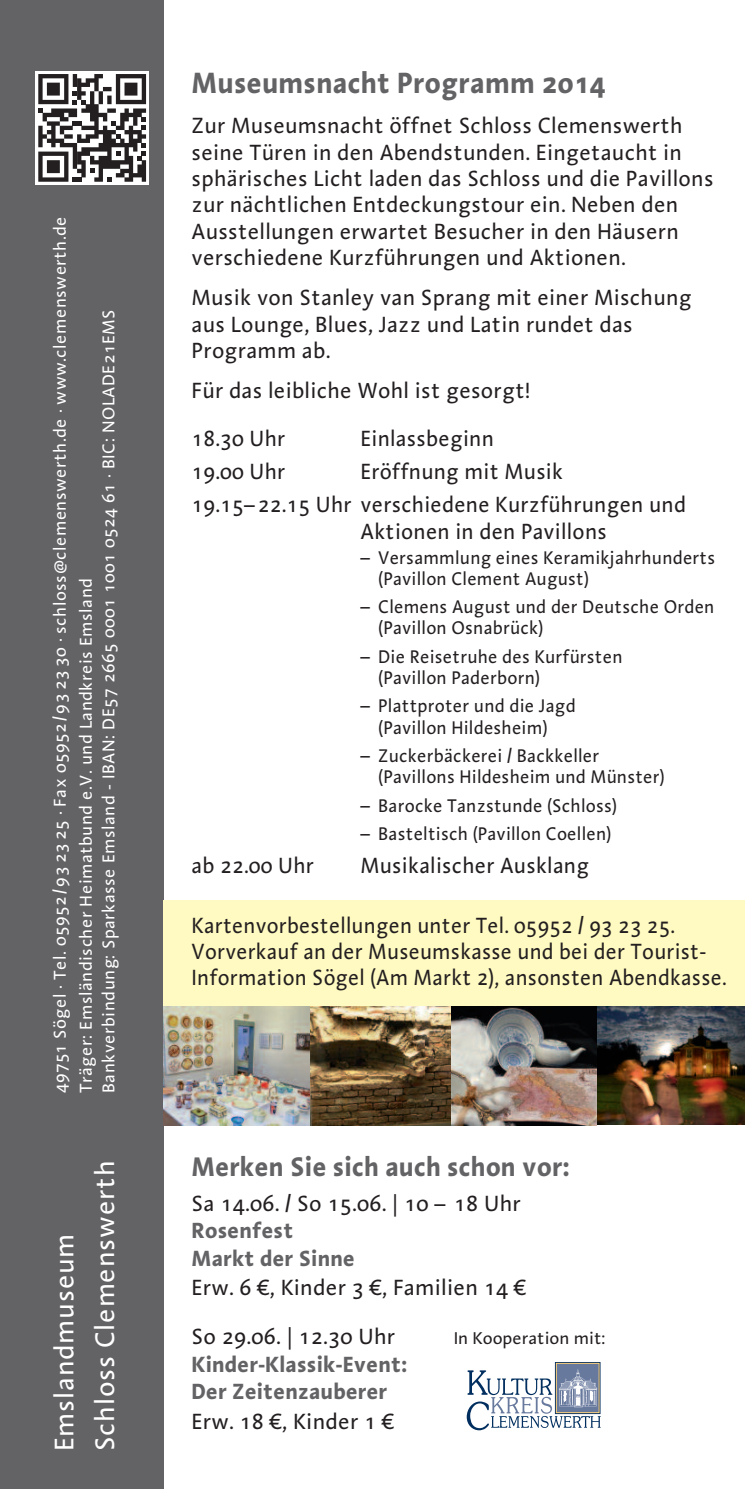
<style>
.page{position:relative;width:745px;height:1489px;background:#fff}
.page>*{position:absolute;margin:0;border:0;box-sizing:border-box;transform-origin:0 0}
.t1{font:700 30px "Linotype Aroma";letter-spacing:.01em;color:#636366;scale:.95 1}
.t2{font:27.5px/40.5px "Linotype Aroma";letter-spacing:.025em;color:#fff}
.t3{font:700 27.5px "Linotype Aroma";letter-spacing:.01em;color:#636366;scale:.95 1}
.t4{font:22.5px/26.2px "Linotype Aroma";letter-spacing:.01em;color:#231f20}
.t5{font:22.5px/26.2px "Linotype Aroma";letter-spacing:.01em;color:#231f20;scale:.93 1}
.t6{font:22.5px/33.2px "Linotype Aroma";letter-spacing:.01em;color:#231f20;scale:.95 1}
.t7{font:700 22.5px/27.5px "Linotype Aroma";letter-spacing:.01em;color:#636366}
.t8{font:18.75px/21.2px "Linotype Aroma";letter-spacing:.01em;color:#231f20;scale:.95 1}
.t9{font:17.5px/26px "Linotype Aroma";letter-spacing:.025em;color:#fff}
.t10{font:17.5px "Linotype Aroma";color:#231f20}
.s1{font-size:20px}
</style>
<div class="page">
<div style="left:0;top:0;width:163px;height:1488px;background:#636366"></div>
<div style="left:163px;top:900px;width:581px;height:106px;background:#fffac1"></div>
<img style="left:163px;top:1006px;width:147px;height:119px">
<img style="left:310px;top:1006px;width:141px;height:119px">
<img style="left:451px;top:1006px;width:146px;height:119px">
<img style="left:597px;top:1006px;width:147px;height:119px">
<div style="left:35px;top:71px;width:114px;height:113px;background:#fff"></div>
<svg style="left:38px;top:74px;width:108px;height:108px"></svg>
<div style="left:556px;top:1363px;width:42px;height:49px;background:#68799e"></div>
<div style="left:555px;top:1362px;width:44px;height:50px;border:1px solid #fed17b"></div>
<svg style="left:466px;top:1368px;width:134px;height:62px"></svg>
<p class="t9" style="left:49px;top:1093px;width:878px;rotate:-90deg">49751 Sögel · Tel. 05952/93 23 25 · Fax 05952/93 23 30 · schloss@clemenswerth.de · www.clemenswerth.de<br>Träger: Emsländischer Heimatbund e.V. und Landkreis Emsland</p>
<p class="t9" style="left:97px;top:1093px;width:785px;rotate:-90deg">Bankverbindung: Sparkasse Emsland - IBAN: DE57 2665 0001 1001 0524 61 · BIC: NOLADE21EMS</p>
<p class="t2" style="left:47px;top:1450px;width:292px;rotate:-90deg">Emslandmuseum<br>Schloss Clemenswerth</p>
<h1 class="t1" style="left:191px;top:73px;width:437px">Museumsnacht Programm 2014</h1>
<p class="t4" style="left:191px;top:115px;width:523px">Zur Museumsnacht öffnet Schloss Clemenswerth seine Türen in den Abendstunden. Eingetaucht in sphärisches Licht laden das Schloss und die Pavillons zur nächtlichen Entdeckungstour ein. Neben den Ausstellungen erwartet Besucher in den Häusern verschiedene Kurzführungen und Aktionen.</p>
<p class="t4" style="left:191px;top:287px;width:501px">Musik von Stanley van Sprang mit einer Mischung aus Lounge, Blues, Jazz und Latin rundet das<br>Programm ab.</p>
<p class="t4" style="left:191px;top:369px;width:341px;line-height:47.5px">Für das leibliche Wohl ist gesorgt!<br>18.30 Uhr</p>
<p class="t6" style="left:360px;top:424px;width:142px">Einlassbeginn</p>
<p class="t6" style="left:191px;top:457px;width:521px;text-indent:169px">Eröffnung mit Musik<br>19.15–22.15 Uhr verschiedene Kurzführungen und</p>
<p class="t6" style="left:360px;top:517px;width:261px">Aktionen in den Pavillons</p>
<p class="t8" style="left:378px;top:548px;width:356px;text-indent:-18px"><span class="s1">–</span> Versammlung eines Keramikjahrhunderts (Pavillon Clement August)</p>
<p class="t8" style="left:378px;top:598px;width:355px;text-indent:-18px"><span class="s1">–</span> Clemens August und der Deutsche Orden (Pavillon Osnabrück)</p>
<p class="t8" style="left:378px;top:648px;width:258px;text-indent:-18px"><span class="s1">–</span> Die Reisetruhe des Kurfürsten (Pavillon Paderborn)</p>
<p class="t8" style="left:360px;top:697px;width:228px;text-align:center"><span class="s1">–</span> Plattproter und die Jagd (Pavillon Hildesheim)</p>
<p class="t8" style="left:378px;top:747px;width:303px;text-indent:-18px"><span class="s1">–</span> Zuckerbäckerei / Backkeller (Pavillons Hildesheim und Münster)</p>
<p class="t8" style="left:360px;top:796px;width:271px"><span class="s1">–</span> Barocke Tanzstunde (Schloss)</p>
<p class="t8" style="left:360px;top:825px;width:265px"><span class="s1">–</span> Basteltisch (Pavillon Coellen)</p>
<p class="t6" style="left:191px;top:851px;width:130px">ab 22.00 Uhr</p>
<p class="t6" style="left:360px;top:851px;width:242px">Musikalischer Ausklang</p>
<p class="t5" style="left:191px;top:914px;width:576px">Kartenvorbestellungen unter Tel. 05952 / 93 23 25.<br>Vorverkauf an der Museumskasse und bei der Tourist-<br>Information Sögel (Am Markt 2), ansonsten Abendkasse.</p>
<p class="t6" style="left:191px;top:457px;width:100px">19.00 Uhr</p>
<p class="t3" style="left:191px;top:1157px;width:399px">Merken Sie sich auch schon vor:</p>
<p class="t4" style="left:191px;top:1192px;width:331px">Sa 14.06. / So 15.06. | 10 – 18 Uhr</p>
<p class="t7" style="left:191px;top:1219px;width:165px">Rosenfest<br>Markt der Sinne</p>
<p class="t4" style="left:191px;top:1265px;width:336px;line-height:48.8px">Erw. 6 €, Kinder 3 €, Familien 14 €<br>So 29.06. | 12.30 Uhr</p>
<p class="t7" style="left:191px;top:1352px;width:217px">Kinder-Klassik-Event:<br>Der Zeitenzauberer</p>
<p class="t4" style="left:191px;top:1410px;width:204px">Erw. 18 €, Kinder 1 €</p>
<p class="t10" style="left:453px;top:1332px;width:153px">In Kooperation mit:</p>
</div>
